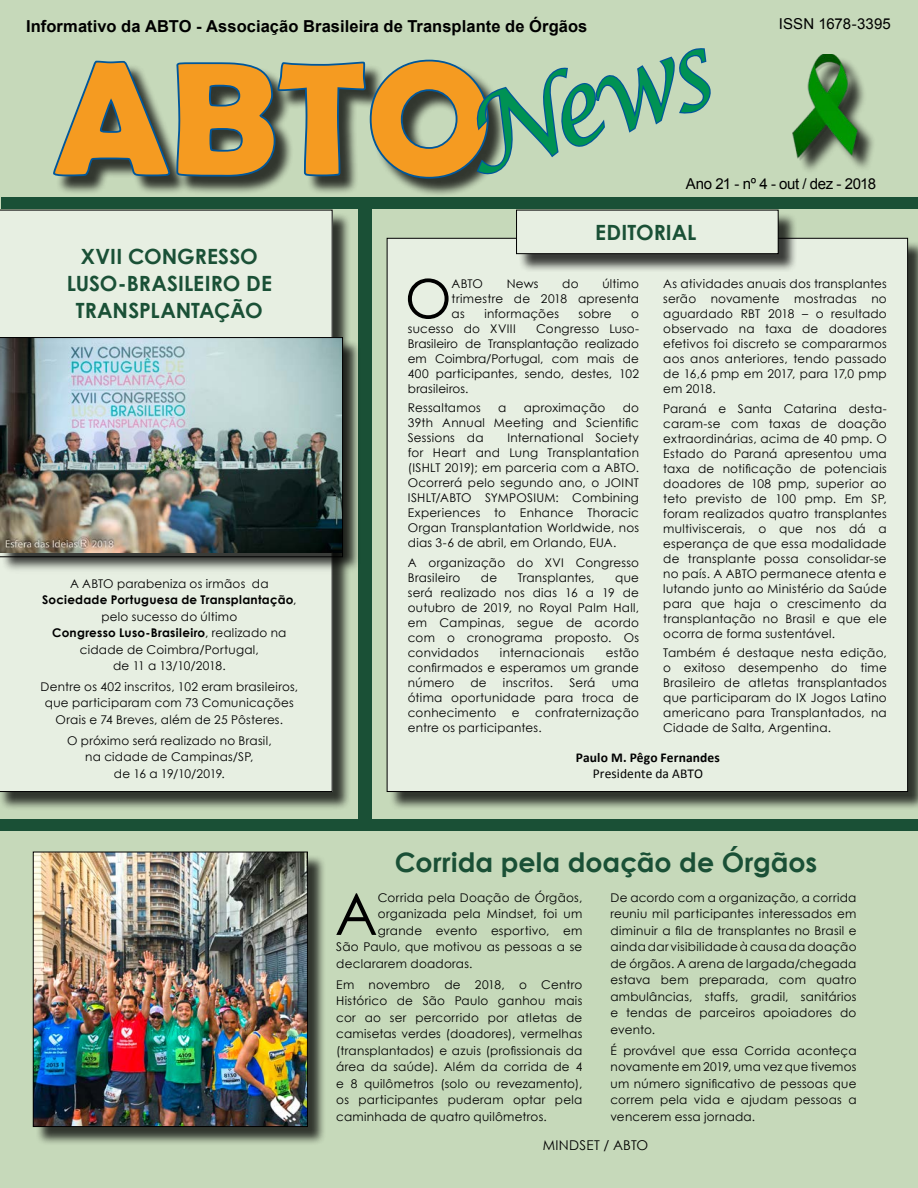
<style>
.page{position:relative;width:918px;height:1188px;background:#c6d9ba}
.page>*{position:absolute;margin:0;border:0;box-sizing:border-box;transform-origin:0 0}
.t1{font:700 162.45px "Berlin Sans FB Demi";color:#f59b21}
.t2{font:italic 104.7px "Lucida Calligraphy";color:#009254;scale:.88 1}
.t3{font:57.9px "Century Gothic";color:#000}
.t4{font:53.7px "Century Gothic";color:#000}
.t5{font:700 26.85px "Century Gothic";letter-spacing:.005em;color:#1a5036}
.t6{font:700 21px/27px "Century Gothic";color:#1a5036;text-align:center}
.t7{font:700 16.5px "Arial";letter-spacing:.005em;color:#000}
.t8{font:15px "Arial";letter-spacing:-.025em;color:#000}
.t9{font:15px "Arial";letter-spacing:.005em;color:#000}
.t10{font:700 13.5px "Calibri";letter-spacing:.01em;color:#000}
.t11{font:13.5px "Calibri";letter-spacing:.005em;color:#000}
.t12{font:13.5px "Century Gothic";letter-spacing:.015em;color:#000}
.t13{font:12px/15px "Century Gothic";letter-spacing:.02em;color:#000;text-align:justify}
.s1{font-weight:700}
</style>
<div class="page">
<div style="left:389px;top:240px;width:529px;height:571px;background:#000;opacity:.75"></div>
<div style="left:387px;top:238px;width:521px;height:554px;background:#e7efe2"></div>
<div style="left:0;top:212px;width:351px;height:598px;background:#000;opacity:.75"></div>
<div style="left:0;top:210px;width:332px;height:582px;background:#e7efe2"></div>
<div style="left:56px;top:62px;width:452px;height:135px;background:#000;opacity:.75"></div>
<svg style="left:52px;top:47px;width:661px;height:133px;background:#869a8b"></svg>
<div style="left:796px;top:57px;width:81px;height:119px;background:#000;opacity:.75"></div>
<img style="left:787px;top:54px;width:83px;height:106px">
<div style="left:359px;top:210px;width:13px;height:613px;background:#1a5036"></div>
<div style="left:33px;top:254px;width:276px;height:528px;background:#e7efe2"></div>
<div style="left:0;top:819px;width:918px;height:12px;background:#1a5036"></div>
<div style="left:2px;top:197px;width:916px;height:12px;background:#1a5036"></div>
<div style="left:1px;top:340px;width:360px;height:236px;background:#000;opacity:.75"></div>
<img style="left:0;top:337px;width:343px;height:220px">
<div style="left:35px;top:854px;width:291px;height:292px;background:#000;opacity:.75"></div>
<img style="left:35px;top:854px;width:271px;height:271px">
<div style="left:33px;top:852px;width:275px;height:275px;border:1px solid #000"></div>
<div style="left:519px;top:212px;width:278px;height:61px;background:#000;opacity:.75"></div>
<div style="left:517px;top:210px;width:261px;height:44px;background:#e7efe2"></div>
<div style="left:516px;top:210px;width:262px;height:44px;border:1px solid #000"></div>
<h3 class="t7" style="left:26px;top:15px;width:563px">Informativo da ABTO - Associação Brasileira de Transplante de Órgãos</h3>
<h2 class="t2" style="left:447px;top:80px;width:289px;rotate:-17deg">News</h2>
<p class="t9" style="left:779px;top:14px;width:114px">ISSN 1678-3395</p>
<h1 class="t1" style="left:53px;top:25px;width:440px">ABTO</h1>
<p class="t8" style="left:686px;top:174px;width:192px">Ano 21 - nº 4 - out / dez - 2018</p>
<h3 class="t6" style="left:67px;top:242px;width:207px">XVII Congresso<br>Luso-Brasileiro de<br>Transplantação</h3>
<p class="t13" style="left:42px;top:575px;width:256px;line-height:16.5px;text-align:center">A ABTO parabeniza os irmãos da<br><span class="s1">Sociedade Portuguesa de Transplantação</span>, pelo sucesso do último<br><span class="s1">Congresso Luso-Brasileiro</span>, realizado na cidade de Coimbra/Portugal,<br>de 11 a 13/10/2018.</p>
<p class="t13" style="left:41px;top:678px;width:259px;line-height:16.5px;text-align:center">Dentre os 402 inscritos, 102 eram brasileiros, que participaram com 73 Comunicações<br>Orais e 74 Breves, além de 25 Pôsteres.</p>
<p class="t13" style="left:67px;top:732px;width:206px;line-height:16.5px;text-align:center">O próximo será realizado no Brasil, na cidade de Campinas/SP,<br>de 16 a 19/10/2019.</p>
<h3 class="t6" style="left:595px;top:218px;width:103px">ED ITORIAL</h3>
<h3 class="t4" style="left:405px;top:261px;width:48px">O</h3>
<p class="t13" style="left:452px;top:276px;width:33px">ABTO</p>
<p class="t13" style="left:507px;top:276px;width:33px">News</p>
<p class="t13" style="left:562px;top:276px;width:18px">do</p>
<p class="t13" style="left:452px;top:276px;width:189px;text-indent:151px">último trimestre de 2018 apresenta as</p>
<p class="t13" style="left:663px;top:276px;width:225px">As atividades anuais dos transplantes serão novamente mostradas no aguardado RBT 2018 – o resultado observado na taxa de doadores efetivos foi discreto se compararmos aos anos anteriores, tendo passado de 16,6 pmp em 2017, para 17,0 pmp em 2018.</p>
<p class="t13" style="left:663px;top:401px;width:225px">Paraná e Santa Catarina desta&shy;caram-se com taxas de doação extraordinárias, acima de 40 pmp. O Estado do Paraná apresentou uma taxa de notificação de potenciais doadores de 108 pmp, superior ao teto previsto de 100 pmp. Em SP, foram realizados quatro transplantes multiviscerais, o que nos dá a esperança de que essa modalidade de transplante possa consolidar-se no país. A ABTO permanece atenta e lutando junto ao Ministério da Saúde para que haja o crescimento da transplantação no Brasil e que ele ocorra de forma sustentável.</p>
<p class="t13" style="left:663px;top:645px;width:225px">Também é destaque nesta edição, o exitoso desempenho do time Brasileiro de atletas transplantados que participaram do IX Jogos Latino americano para Transplantados, na Cidade de Salta, Argentina.</p>
<p class="t10" style="left:576px;top:749px;width:146px">Paulo M. Pêgo Fernandes</p>
<p class="t11" style="left:593px;top:765px;width:112px">Presidente da ABTO</p>
<p class="t13" style="left:484px;top:306px;width:76px">informações</p>
<p class="t13" style="left:579px;top:306px;width:35px">sobre</p>
<p class="t13" style="left:631px;top:306px;width:9px">o</p>
<p class="t13" style="left:408px;top:321px;width:109px">sucesso do XVIII</p>
<p class="t13" style="left:408px;top:321px;width:233px;text-indent:128px">Congresso Luso-Brasileiro de Transplantação realizado em Coimbra/Portugal, com mais de 400 participantes, sendo, destes, 102 brasileiros.</p>
<p class="t13" style="left:408px;top:400px;width:74px">Ressaltamos</p>
<p class="t13" style="left:498px;top:400px;width:10px">a</p>
<p class="t13" style="left:524px;top:400px;width:83px">aproximação</p>
<p class="t13" style="left:408px;top:400px;width:233px;text-indent:215px">do 39th Annual Meeting and Scientific Sessions da</p>
<p class="t13" style="left:408px;top:430px;width:233px;text-indent:100px">International Society for Heart and Lung Transplantation (ISHLT 2019); em parceria com a ABTO.<br>Ocorrerá pelo segundo ano, o JOINT ISHLT/ABTO SYMPOSIUM: Combining Experiences to Enhance Thoracic Organ Transplantation Worldwide, nos dias 3-6 de abril, em Orlando, EUA.</p>
<p class="t13" style="left:408px;top:555px;width:233px">A organização do XVI Congresso<br>Brasileiro</p>
<p class="t13" style="left:481px;top:570px;width:18px">de</p>
<p class="t13" style="left:518px;top:570px;width:78px">Transplantes,</p>
<p class="t13" style="left:408px;top:570px;width:233px;text-indent:207px">que será realizado nos dias 16 a 19 de outubro de 2019, no Royal Palm Hall, em Campinas, segue de acordo com o cronograma proposto. Os convidados</p>
<p class="t13" style="left:500px;top:645px;width:86px">internacionais</p>
<p class="t13" style="left:408px;top:645px;width:233px;text-indent:198px">estão confirmados e esperamos um grande número</p>
<p class="t13" style="left:470px;top:675px;width:18px">de</p>
<p class="t13" style="left:503px;top:675px;width:52px">inscritos.</p>
<p class="t13" style="left:569px;top:675px;width:28px">Será</p>
<p class="t13" style="left:408px;top:675px;width:233px;text-indent:204px">uma ótima oportunidade para troca de conhecimento</p>
<p class="t13" style="left:408px;top:705px;width:233px;text-indent:127px">confraternização entre os participantes.</p>
<p class="t13" style="left:512px;top:705px;width:9px">e</p>
<h3 class="t5" style="left:395px;top:842px;width:424px">Corrida pela doação de Órgãos</h3>
<h3 class="t3" style="left:335px;top:874px;width:44px">A</h3>
<p class="t13" style="left:378px;top:890px;width:206px">Corrida pela Doação de Órgãos,</p>
<p class="t13" style="left:610px;top:889px;width:248px;line-height:16.5px">De acordo com a organização, a corrida reuniu mil participantes interessados em diminuir a fila de transplantes no Brasil e ainda dar visibilidade à causa da doação de órgãos. A arena de largada/chegada estava bem preparada, com quatro ambulâncias, staffs, gradil, sanitários e tendas de parceiros apoiadores do evento.</p>
<p class="t13" style="left:610px;top:1042px;width:248px;line-height:16.5px">É provável que essa Corrida aconteça novamente em 2019, uma vez que tivemos um número significativo de pessoas que correm pela vida e ajudam pessoas a vencerem essa jornada.</p>
<p class="t12" style="left:543px;top:1135px;width:107px">MINDSET / ABTO</p>
<p class="t13" style="left:378px;top:906px;width:206px">organizada pela Mindset, foi um</p>
<p class="t13" style="left:378px;top:923px;width:206px">grande evento esportivo, em</p>
<p class="t13" style="left:336px;top:939px;width:248px">São Paulo, que motivou as pessoas a se</p>
<p class="t13" style="left:336px;top:956px;width:138px">declararem doadoras.</p>
<p class="t13" style="left:336px;top:976px;width:248px;line-height:16.5px">Em novembro de 2018, o Centro Histórico de São Paulo ganhou mais cor ao ser percorrido por atletas de camisetas verdes (doadores), vermelhas (transplantados) e azuis (profissionais da área da saúde). Além da corrida de 4 e 8 quilômetros (solo ou revezamento), os participantes puderam optar pela caminhada de quatro quilômetros.</p>
</div>
